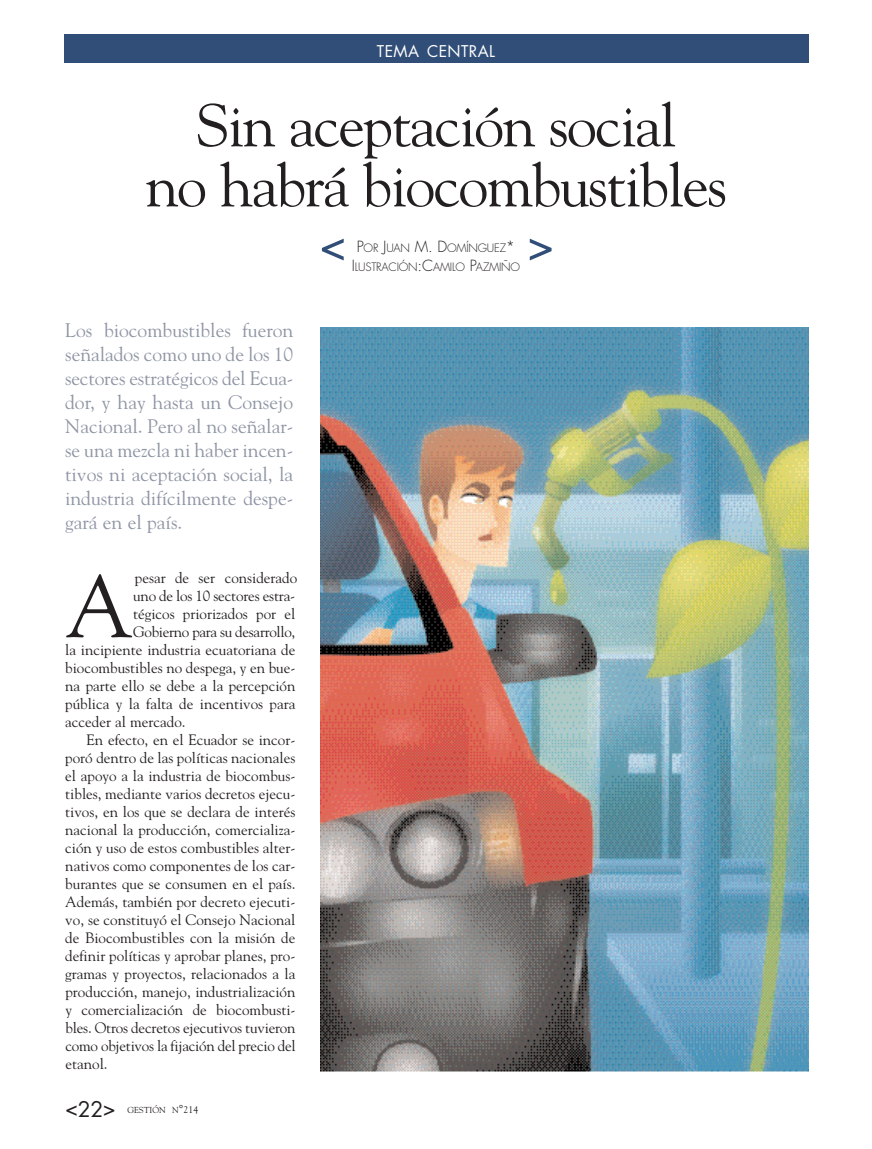
<style>
.page{position:relative;width:872px;height:1149px;background:#fff}
.page>*{position:absolute;margin:0;border:0;box-sizing:border-box;transform-origin:0 0}
.t1{font:87.45px "Goudy Std";color:#231f20}
.t2{font:60px/60px "Goudy Std";letter-spacing:-.03em;color:#231f20;text-align:center}
.t3{font:21px "Futura";color:#231f20}
.t4{font:19.5px/24px "Goudy Std";color:#8e95a4;text-align:justify}
.t5{font:15.75px "Futura";letter-spacing:.025em;color:#fff}
.t6{font:15px "Goudy Std";color:#231f20}
.t7{font:15px "Goudy Std";letter-spacing:-.02em;color:#231f20}
.t8{font:300 11.25px/19.6px "Futura";letter-spacing:-.015em;color:#231f20;text-align:center}
.t9{font:8.7px "Goudy Std";color:#231f20}
.s1{font-size:15px}
.s2{font-size:11.55px}
.s3{font-size:9.75px}
</style>
<div class="page">
<img style="left:320px;top:327px;width:488px;height:744px">
<div style="left:64px;top:34px;width:744px;height:29px;background:#304e77"></div>
<svg style="left:322px;top:238px;width:22px;height:22px"></svg>
<svg style="left:530px;top:238px;width:21px;height:22px"></svg>
<p class="t5" style="left:377px;top:40px;width:120px">TEMA CENTRAL</p>
<h2 class="t2" style="left:145px;top:95px;width:583px">Sin aceptación social<br>no habrá biocombustibles</h2>
<p class="t8" style="left:352px;top:238px;width:170px"><span class="s1">P</span>OR <span class="s1">J</span>UAN <span class="s1">M. D</span>OMÍNGUEZ<span class="s1">*<br>I</span>LUSTRACIÓN<span class="s1">:C</span>AMILO <span class="s1">P</span>AZMIÑO</p>
<p class="t4" style="left:65px;top:318px;width:230px">Los biocombustibles fueron señalados como uno de los 10 sectores estratégicos del Ecua&shy;dor, y hay hasta un Consejo Nacional. Pero al no señalar&shy;se una mezcla ni haber incen&shy;tivos ni aceptación social, la industria difícilmente despe&shy;gará en el país.</p>
<h1 class="t1" style="left:65px;top:555px;width:70px">A</h1>
<p class="t6" style="left:135px;top:569px;width:164px">pesar de ser considerado</p>
<p class="t6" style="left:133px;top:587px;width:164px">uno de los 10 sectores estra-</p>
<p class="t6" style="left:133px;top:605px;width:164px">tégicos priorizados por el</p>
<p class="t7" style="left:133px;top:623px;width:164px">Gobierno para su desarrollo,</p>
<p class="t6" style="left:65px;top:641px;width:232px">la incipiente industria ecuatoriana de</p>
<p class="t6" style="left:65px;top:659px;width:232px">biocombustibles no despega, y en bue-</p>
<p class="t6" style="left:65px;top:677px;width:232px">na parte ello se debe a la percepción</p>
<p class="t6" style="left:65px;top:695px;width:232px">pública y la falta de incentivos para</p>
<p class="t6" style="left:65px;top:713px;width:122px">acceder al mercado.</p>
<p class="t6" style="left:87px;top:731px;width:210px">En efecto, en el Ecuador se incor-</p>
<p class="t6" style="left:65px;top:749px;width:232px">poró dentro de las políticas nacionales</p>
<p class="t6" style="left:65px;top:767px;width:232px">el apoyo a la industria de biocombus-</p>
<p class="t6" style="left:65px;top:785px;width:232px">tibles, mediante varios decretos ejecu-</p>
<p class="t6" style="left:65px;top:803px;width:232px">tivos, en los que se declara de interés</p>
<p class="t6" style="left:65px;top:821px;width:232px">nacional la producción, comercializa-</p>
<p class="t6" style="left:65px;top:839px;width:232px">ción y uso de estos combustibles alter-</p>
<p class="t6" style="left:65px;top:857px;width:232px">nativos como componentes de los car-</p>
<p class="t6" style="left:65px;top:875px;width:232px">burantes que se consumen en el país.</p>
<p class="t6" style="left:65px;top:893px;width:232px">Además, también por decreto ejecuti-</p>
<p class="t6" style="left:65px;top:911px;width:232px">vo, se constituyó el Consejo Nacional</p>
<p class="t6" style="left:65px;top:929px;width:232px">de Biocombustibles con la misión de</p>
<p class="t6" style="left:65px;top:947px;width:232px">definir políticas y aprobar planes, pro-</p>
<p class="t6" style="left:65px;top:965px;width:232px">gramas y proyectos, relacionados a la</p>
<p class="t6" style="left:65px;top:983px;width:232px">producción, manejo, industrialización</p>
<p class="t6" style="left:65px;top:1001px;width:232px">y comercialización de biocombusti-</p>
<p class="t6" style="left:65px;top:1019px;width:232px">bles. Otros decretos ejecutivos tuvieron</p>
<p class="t6" style="left:65px;top:1037px;width:232px">como objetivos la fijación del precio del</p>
<p class="t6" style="left:66px;top:1055px;width:44px">etanol.</p>
<h3 class="t3" style="left:65px;top:1093px;width:52px">&lt;22&gt;</h3>
<p class="t9" style="left:127px;top:1104px;width:72px">GESTIÓN N<span class="s2">°</span><span class="s3">214</span></p>
</div>
